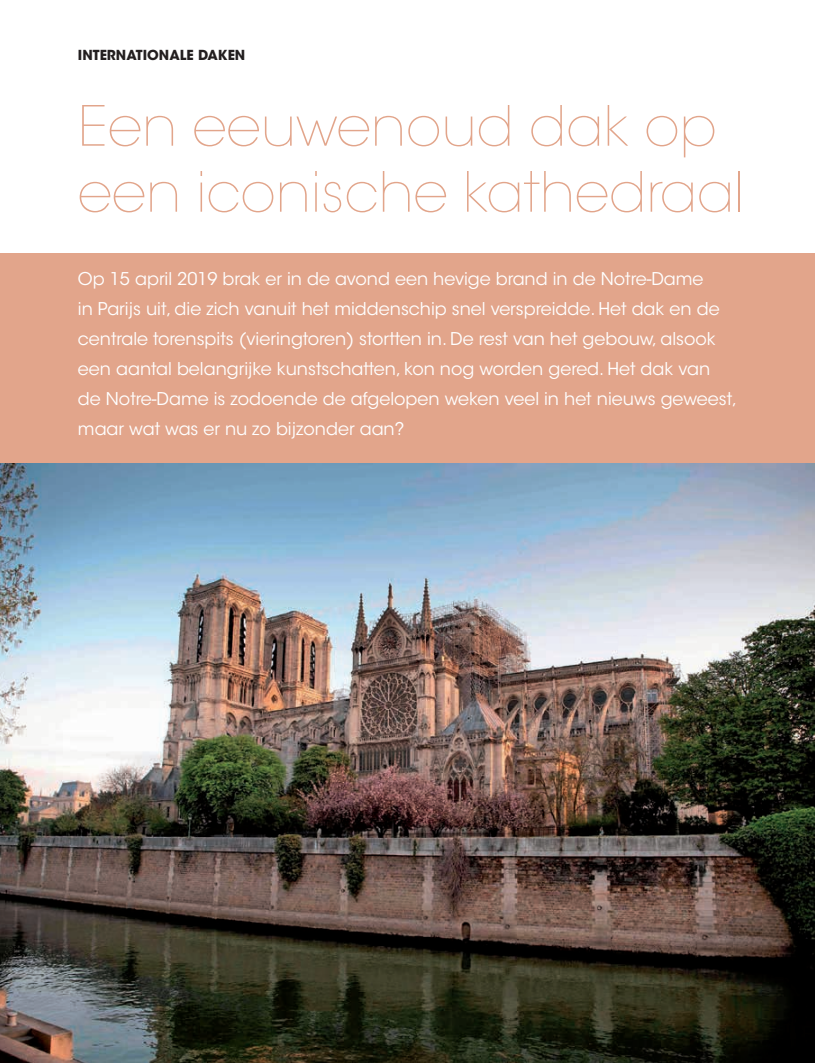
<style>
.page{position:relative;width:815px;height:1063px;background:#fff}
.page>*{position:absolute;margin:0;border:0;box-sizing:border-box;transform-origin:0 0}
.t1{font:200 55px/66px "ITC Avant Garde Std";color:#e2a58b}
.t2{font:17.5px/30px "ITC Avant Garde Std";color:#fff}
.t3{font:700 13.75px "ITC Avant Garde Std";color:#231f20}
</style>
<div class="page">
<div style="left:0;top:253px;width:815px;height:211px;background:#e2a58b"></div>
<img style="left:0;top:464px;width:815px;height:599px">
<p class="t3" style="left:78px;top:46px;width:169px">INTERNATIONALE DAKEN</p>
<h1 class="t1" style="left:78px;top:94px;width:668px">Een eeuwenoud dak op een iconische kathedraal</h1>
<p class="t2" style="left:78px;top:264px;width:661px">Op 15 april 2019 brak er in de avond een hevige brand in de Notre-Dame<br>in Parijs uit, die zich vanuit het middenschip snel verspreidde. Het dak en de centrale torenspits (vieringtoren) stortten in. De rest van het gebouw, alsook een aantal belangrijke kunstschatten, kon nog worden gered. Het dak van de Notre-Dame is zodoende de afgelopen weken veel in het nieuws geweest, maar wat was er nu zo bijzonder aan?</p>
</div>
